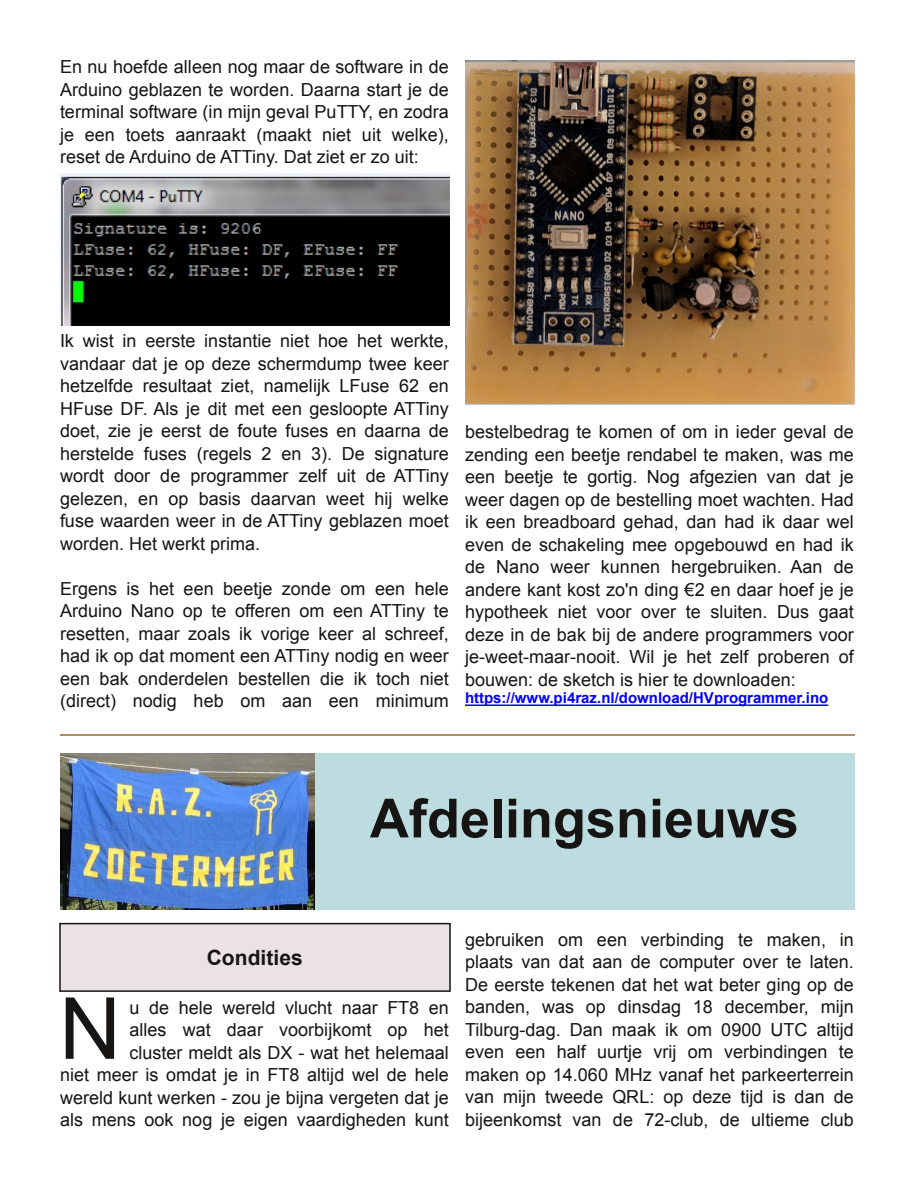
<style>
.page{position:relative;width:915px;height:1200px;background:#fff}
.page>*{position:absolute;margin:0;border:0;box-sizing:border-box;transform-origin:0 0}
.t1{font:85.65px "Arial";color:#171513}
.t2{font:700 54px "Arial";color:#171513}
.t3{font:700 21px "Arial";color:#171513}
.t4{font:18px/22.5px "Arial";color:#171513;text-align:justify}
.t5{font:700 15px "Arial";color:#00f}
</style>
<div class="page">
<img style="left:465px;top:60px;width:390px;height:345px">
<img style="left:60px;top:174px;width:390px;height:151px">
<svg style="left:465px;top:704px;width:363px;height:2px"></svg>
<hr style="left:60px;top:734px;width:795px;height:2px;background:#963">
<img style="left:60px;top:754px;width:255px;height:156px">
<div style="left:315px;top:754px;width:540px;height:156px;background:#bcdcdf"></div>
<div style="left:60px;top:924px;width:390px;height:67px;background:#ebe3e3"></div>
<div style="left:59px;top:923px;width:392px;height:69px;border:2px solid #171513"></div>
<p class="t4" style="left:60px;top:56px;width:390px">En nu hoefde alleen nog maar de software in de Arduino geblazen te worden. Daarna start je de terminal software (in mijn geval PuTTY, en zodra je een toets aanraakt (maakt niet uit welke), reset de Arduino de ATTiny. Dat ziet er zo uit:</p>
<p class="t4" style="left:60px;top:330px;width:390px">Ik wist in eerste instantie niet hoe het werkte, vandaar dat je op deze schermdump twee keer hetzelfde resultaat ziet, namelijk LFuse 62 en HFuse DF. Als je dit met een gesloopte ATTiny doet, zie je eerst de foute fuses en daarna de herstelde fuses (regels 2 en 3). De signature wordt door de programmer zelf uit de ATTiny gelezen, en op basis daarvan weet hij welke fuse waarden weer in de ATTiny geblazen moet worden. Het werkt prima.</p>
<p class="t4" style="left:60px;top:577px;width:390px">Ergens is het een beetje zonde om een hele Arduino Nano op te offeren om een ATTiny te resetten, maar zoals ik vorige keer al schreef, had ik op dat moment een ATTiny nodig en weer een bak onderdelen bestellen die ik toch niet (direct) nodig heb om aan een minimum</p>
<p class="t4" style="left:465px;top:421px;width:390px">bestelbedrag te komen of om in ieder geval de zending een beetje rendabel te maken, was me een beetje te gortig. Nog afgezien van dat je weer dagen op de bestelling moet wachten. Had ik een breadboard gehad, dan had ik daar wel even de schakeling mee opgebouwd en had ik de Nano weer kunnen hergebruiken. Aan de andere kant kost zo'n ding €2 en daar hoef je je hypotheek niet voor over te sluiten. Dus gaat deze in de bak bij de andere programmers voor je-weet-maar-nooit. Wil je het zelf proberen of bouwen: de sketch is hier te downloaden:</p>
<p class="t5" style="left:465px;top:689px;width:365px">https://www.pi4raz.nl/download/HVprogrammer.ino</p>
<h2 class="t2" style="left:370px;top:789px;width:431px">Afdelingsnieuws</h2>
<p class="t3" style="left:207px;top:946px;width:97px">Condities</p>
<h1 class="t1" style="left:59px;top:981px;width:63px">N</h1>
<p class="t4" style="left:60px;top:996px;width:390px;text-align:right">u de hele wereld vlucht naar FT8 en<br>alles wat daar voorbijkomt op het<br>cluster meldt als DX - wat het helemaal<br>niet meer is omdat je in FT8 altijd wel de hele wereld kunt werken - zou je bijna vergeten dat je als mens ook nog je eigen vaardigheden kunt</p>
<p class="t4" style="left:465px;top:928px;width:390px">gebruiken om een verbinding te maken, in plaats van dat aan de computer over te laten.<br>De eerste tekenen dat het wat beter ging op de banden, was op dinsdag 18 december, mijn Tilburg-dag. Dan maak ik om 0900 UTC altijd even een half uurtje vrij om verbindingen te maken op 14.060 MHz vanaf het parkeerterrein van mijn tweede QRL: op deze tijd is dan de bijeenkomst van de 72-club, de ultieme club</p>
</div>
